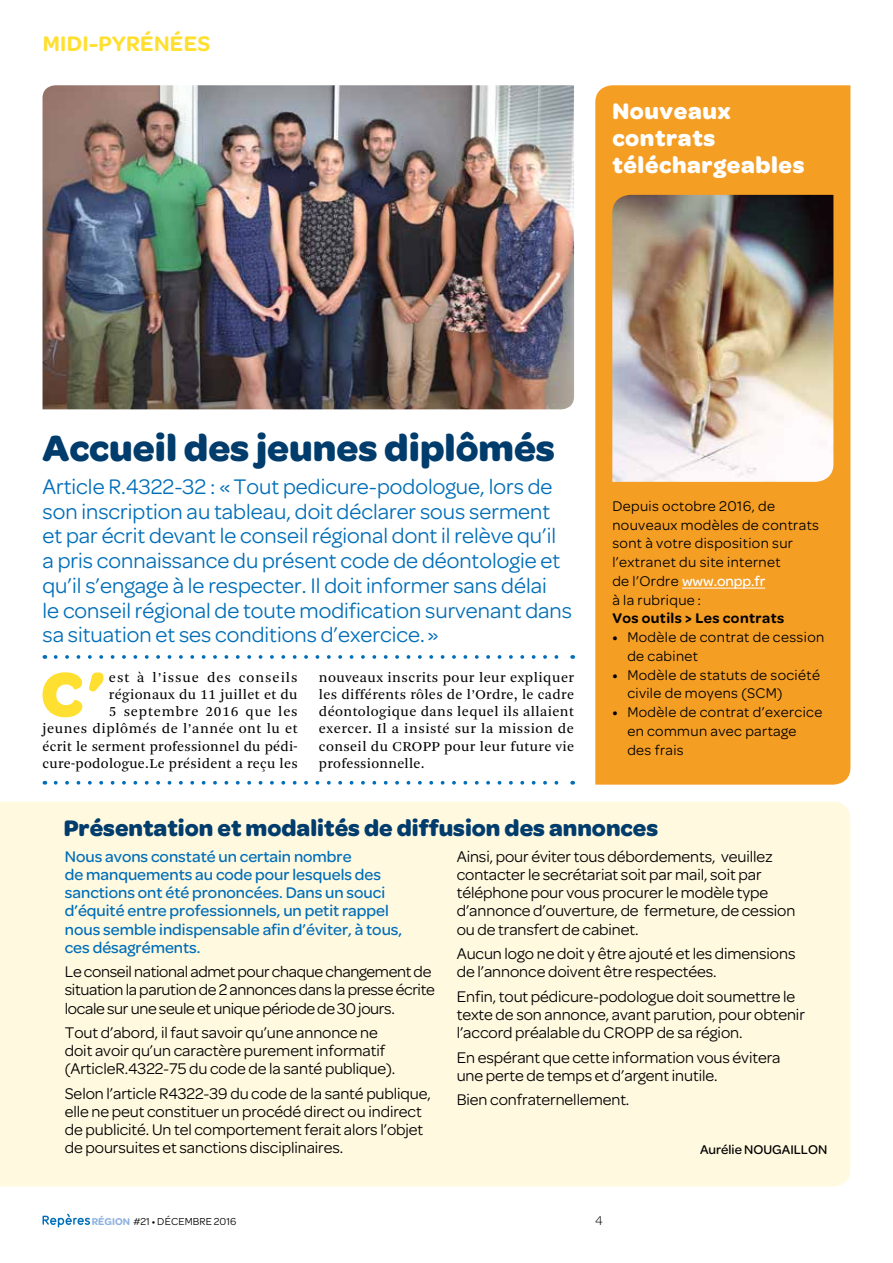
<style>
.page{position:relative;width:893px;height:1263px;background:#fff}
.page>*{position:absolute;margin:0;border:0;box-sizing:border-box;transform-origin:0 0}
.t1{font:700 66.75px "Omnes";color:#ffdf30}
.t2{font:700 39px "Omnes";color:#003c6c}
.t3{font:700 24px "Omnes";color:#003c6c}
.t4{font:700 24px/27px "Omnes";letter-spacing:.025em;color:#fff}
.t5{font:22.5px/24.8px "Omnes";color:#006eb8}
.t6{font:600 22.5px "Omnes";letter-spacing:.015em;color:#ffdf30}
.t7{font:16.5px/18.1px "Omnes";letter-spacing:-.005em;color:#000}
.t8{font:500 16.5px/18.1px "Omnes";color:#006eb8}
.t9{font:15px/18.8px "Omnes";letter-spacing:.025em;color:#000}
.t10{font:600 15px "Omnes";letter-spacing:.025em;color:#000}
.t11{font:14.25px/17.1px "Arnhem Blond";letter-spacing:.025em;color:#000;text-align:right}
.t12{font:500 13.5px "Omnes";color:#000}
.t13{font:300 13.5px "Omnes";color:#000}
.t14{font:10.8px "Omnes";color:#000}
.s1{font-weight:500;color:#fff}
.s2{font-weight:600}
.s3{font-weight:600;font-size:10.5px;color:#8ab0de}
.s4{font-weight:500;font-size:10.5px}
</style>
<div class="page">
<svg style="left:43px;top:1214px;width:47px;height:13px"></svg>
<div style="left:0;top:802px;width:850px;height:384px;background:#fff9e0"></div>
<img style="left:43px;top:85px;width:531px;height:324px">
<svg style="left:56px;top:655px;width:517px;height:4px"></svg>
<svg style="left:56px;top:781px;width:517px;height:4px"></svg>
<div style="left:595px;top:85px;width:255px;height:700px;background:#f59e24"></div>
<hr style="left:682px;top:588px;width:83px;height:1px;background:#fff">
<img style="left:612px;top:195px;width:221px;height:287px">
<h3 class="t6" style="left:43px;top:31px;width:169px">Midi-Pyrénées</h3>
<h3 class="t4" style="left:612px;top:98px;width:194px">Nouveaux contrats téléchargeables</h3>
<h2 class="t2" style="left:43px;top:425px;width:514px">Accueil des jeunes diplômés</h2>
<p class="t5" style="left:43px;top:474px;width:531px">Article R.4322-32 : « Tout pedicure-podologue, lors de son inscription au tableau, doit déclarer sous serment et par écrit devant le conseil régional dont il relève qu’il a pris connaissance du présent code de déontologie et qu’il s’engage à le respecter. I l doit informer sans délai<br>le conseil régional de toute modification survenant dans sa situation et ses conditions d’exercice.»</p>
<p class="t11" style="left:43px;top:669px;width:257px">est à l’issue des conseils régionaux du 11 juillet et du<br>5 septembre 2016 que les<br>jeunes diplômés de l’année ont lu et écrit le serment professionnel du pédi&shy;cure-podologue.Le président a reçu les</p>
<p class="t11" style="left:319px;top:669px;width:257px;text-align:justify">nouveaux inscrits pour leur expliquer les différents rôles de l’Ordre, le cadre déontologique dans lequel ils allaient exercer. Il a insisté sur la mission de conseil du CROPP pour leur future vie professionnelle.</p>
<h1 class="t1" style="left:41px;top:656px;width:66px">C’</h1>
<p class="t9" style="left:612px;top:497px;width:208px">Depuis octobre 2016, de nouveaux modèles de contrats sont à votre disposition sur l’extranet du site internet<br>de l’Ordre <span class="s1">www.onpp.fr<br></span>à la rubrique :</p>
<p class="t10" style="left:612px;top:610px;width:173px">Vos outils &gt; Les contrats</p>
<p class="t9" style="left:627px;top:628px;width:198px;text-indent:-15px"><span class="s2">•</span> Modèle de contrat de cession de cabinet</p>
<p class="t9" style="left:627px;top:665px;width:194px;text-indent:-15px"><span class="s2">•</span> Modèle de statuts de société civile de moyens (SCM)</p>
<p class="t9" style="left:627px;top:703px;width:196px;text-indent:-15px"><span class="s2">•</span> Modèle de contrat d’exercice en commun avec partage des frais</p>
<h3 class="t3" style="left:64px;top:814px;width:596px">Présentation et modalités de diffusion des annonces</h3>
<p class="t8" style="left:65px;top:847px;width:339px">Nous avons constaté un certain nombre<br>de manquements au code pour lesquels des sanctions ont été prononcées. Dans un souci d’équité entre professionnels, un petit rappel nous semble indispensable afin d’éviter, à tous, ces désagréments.</p>
<p class="t7" style="left:65px;top:963px;width:372px">Le conseil national admet pour chaque changement de situation la parution de 2 annonces dans la presse écrite locale sur une seule et unique période de 30 jours.</p>
<p class="t7" style="left:65px;top:1024px;width:332px">Tout d’abord, il faut savoir qu’une annonce ne doit avoir qu’un caractère purement informatif (ArticleR.4322-75 du code de la santé publique).</p>
<p class="t7" style="left:65px;top:1084px;width:368px">Selon l’article R4322-39 du code de la santé publique, elle ne peut constituer un procédé direct ou indirect de publicité. Un tel comportement ferait alors l’objet de poursuites et sanctions disciplinaires.</p>
<p class="t7" style="left:457px;top:847px;width:340px">Ainsi, pour éviter tous débordements, veuillez contacter le secrétariat soit par mail, soit par téléphone pour vous procurer le modèle type d’annonce d’ouverture, de fermeture, de cession ou de transfert de cabinet.</p>
<p class="t7" style="left:457px;top:944px;width:340px">Aucun logo ne doit y être ajouté et les dimensions de l’annonce doivent être respectées.</p>
<p class="t7" style="left:457px;top:987px;width:350px">Enfin, tout pédicure-podologue doit soumettre le texte de son annonce, avant parution, pour obtenir l’accord préalable du CROPP de sa région.</p>
<p class="t7" style="left:457px;top:1048px;width:325px">En espérant que cette information vous évitera une perte de temps et d’argent inutile.</p>
<p class="t7" style="left:457px;top:1091px;width:174px">Bien confraternellement.</p>
<p class="t12" style="left:700px;top:1142px;width:129px">Aurélie NOUGAILLON</p>
<p class="t14" style="left:92px;top:1215px;width:109px"><span class="s3">RÉGION</span> #21 <span class="s4">•</span> DÉCEMBRE</p>
<p class="t14" style="left:214px;top:1215px;width:24px">2016</p>
<p class="t13" style="left:595px;top:1213px;width:9px">4</p>
</div>
